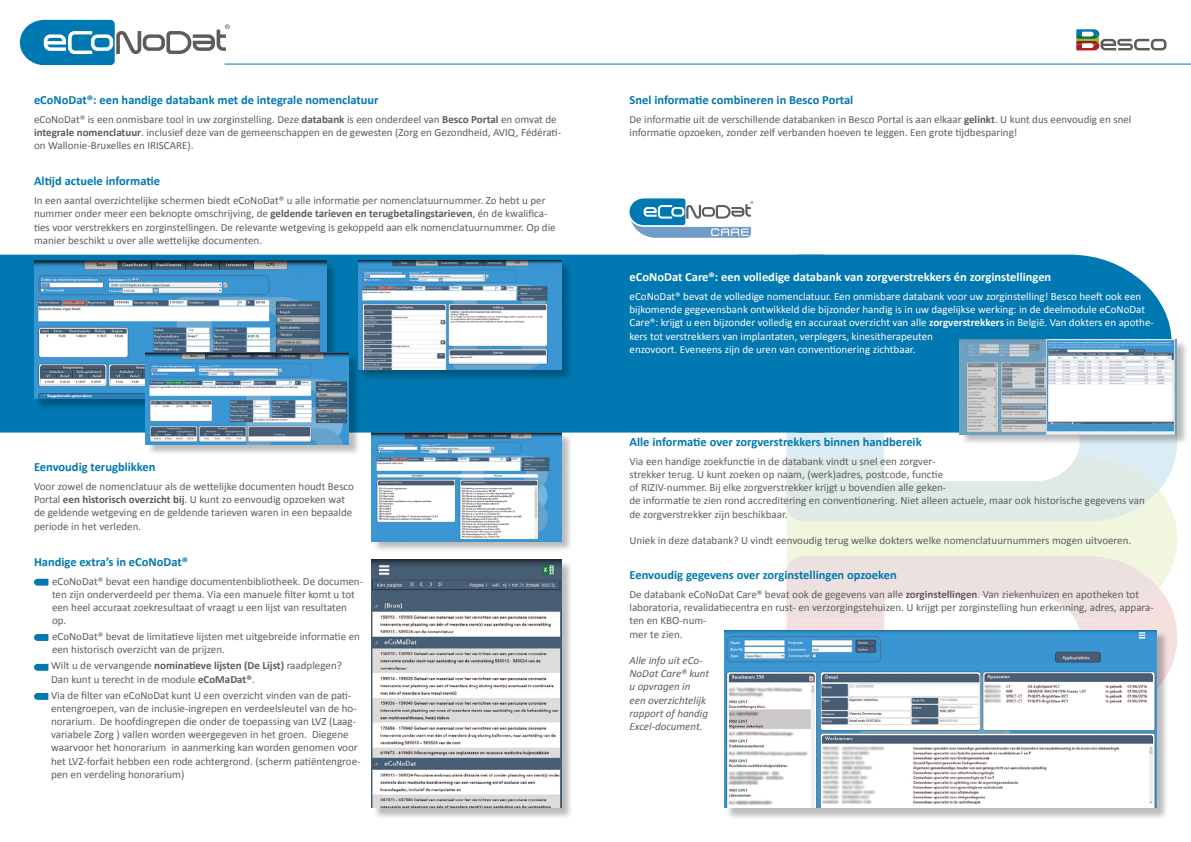
<style>
.page{position:relative;width:1191px;height:842px;background:#fff}
.page>*{position:absolute;margin:0;border:0;box-sizing:border-box;transform-origin:0 0}
.t1{font:700 12.5px "Calibri";color:#0078b1}
.t2{font:700 12.5px "Calibri";color:#fff}
.t3{font:11px/13.2px "Calibri";color:#605b5b}
.t4{font:11px/13.2px "Calibri";color:#fff}
.t5{font:italic 11px/13.2px "Calibri";color:#605b5b}
.s1{font-weight:700}
</style>
<div class="page">
<div style="left:786px;top:490px;width:391px;height:98px;background:#f1f6df"></div>
<svg style="left:786px;top:433px;width:391px;height:57px;fill:#dcecf4"></svg>
<svg style="left:786px;top:458px;width:373px;height:63px"></svg>
<svg style="left:786px;top:588px;width:391px;height:85px;fill:#f5e7e7"></svg>
<svg style="left:786px;top:556px;width:373px;height:63px"></svg>
<div style="left:840px;top:255px;width:331px;height:178px;background:#0078b1"></div>
<div style="left:0;top:255px;width:840px;height:178px;background:#0078b1"></div>
<div style="left:34px;top:261px;width:304px;height:149px;background:#000;opacity:.27"></div>
<img style="left:34px;top:260px;width:293px;height:138px">
<div style="left:358px;top:261px;width:215px;height:121px;background:#000;opacity:.27"></div>
<img style="left:358px;top:260px;width:203px;height:110px">
<div style="left:145px;top:353px;width:215px;height:103px;background:#000;opacity:.27"></div>
<img style="left:145px;top:353px;width:204px;height:91px">
<div style="left:372px;top:432px;width:201px;height:121px;background:#000;opacity:.27"></div>
<img style="left:372px;top:432px;width:189px;height:109px">
<svg style="left:20px;top:20px;width:210px;height:45px"></svg>
<div style="left:372px;top:560px;width:201px;height:260px;background:#000;opacity:.27"></div>
<img style="left:372px;top:559px;width:189px;height:249px">
<div style="left:725px;top:630px;width:443px;height:190px;background:#000;opacity:.27"></div>
<img style="left:724px;top:630px;width:433px;height:178px">
<svg style="left:34px;top:579px;width:14px;height:7px"></svg>
<svg style="left:34px;top:634px;width:14px;height:7px"></svg>
<svg style="left:34px;top:664px;width:14px;height:7px"></svg>
<svg style="left:34px;top:693px;width:14px;height:7px"></svg>
<svg style="left:629px;top:198px;width:124px;height:40px"></svg>
<hr style="left:225px;top:64px;width:966px;height:1px;background:#0078b1">
<div style="left:959px;top:339px;width:229px;height:107px;background:#000;opacity:.27"></div>
<img style="left:959px;top:339px;width:217px;height:95px">
<svg style="left:1076px;top:29px;width:90px;height:21px"></svg>
<p class="t1" style="left:34px;top:92px;width:346px">eCoNoDat®: een handige databank met de integrale nomenclatuur</p>
<p class="t3" style="left:34px;top:112px;width:528px">eCoNoDat® is een onmisbare tool in uw zorginstelling. Deze <span class="s1">databank</span> is een onderdeel van <span class="s1">Besco Portal</span> en omvat de <span class="s1">integrale nomenclatuur</span>. inclusief deze van de gemeenschappen en de gewesten (Zorg en Gezondheid, AVIQ, Fédérati&shy;on Wallonie-Bruxelles en IRISCARE).</p>
<p class="t1" style="left:34px;top:173px;width:128px">Altijd actuele informatie</p>
<p class="t3" style="left:34px;top:193px;width:523px">In een aantal overzichtelijke schermen biedt eCoNoDat® u alle informatie per nomenclatuurnummer. Zo hebt u per nummer onder meer een beknopte omschrijving, de <span class="s1">geldende tarieven en terugbetalingstarieven</span>, én de kwalifica&shy;ties voor verstrekkers en zorginstellingen. De relevante wetgeving is gekoppeld aan elk nomenclatuurnummer. Op die manier beschikt u over alle wettelijke documenten.</p>
<p class="t1" style="left:34px;top:459px;width:123px">Eenvoudig terugblikken</p>
<p class="t3" style="left:34px;top:479px;width:321px">Voor zowel de nomenclatuur als de wettelijke documenten houdt Besco Portal <span class="s1">een historisch overzicht bij</span>. U kunt zo eenvoudig opzoeken wat de geldende wetgeving en de geldende tarieven waren in een bepaalde periode in het verleden.</p>
<p class="t1" style="left:34px;top:554px;width:156px">Handige extra’s in eCoNoDat®</p>
<p class="t3" style="left:52px;top:574px;width:312px">eCoNoDat® bevat een handige documentenbibliotheek. De documen&shy;ten zijn onderverdeeld per thema. Via een manuele filter komt u tot een heel accuraat zoekresultaat of vraagt u een lijst van resultaten op.</p>
<p class="t3" style="left:52px;top:629px;width:309px">eCoNoDat® bevat de limitatieve lijsten met uitgebreide informatie en een historisch overzicht van de prijzen.</p>
<p class="t3" style="left:51px;top:659px;width:292px">Wilt u de vervangende <span class="s1">nominatieve lijsten (De Lijst)</span> raadplegen?<br>Dan kunt u terecht in de module <span class="s1">eCoMaDat®</span>.</p>
<p class="t3" style="left:51px;top:688px;width:311px">Via de filter van eCoNoDat kunt U een overzicht vinden van de pati&shy;ëntengroepen, van de inclusie-ingrepen en verdeelsleutel van de ho&shy;norarium. De hoofdingrepen die onder de toepassing van LVZ (Laag&shy;variabele Zorg ) vallen worden weergegeven in het groen. Diegene waarvoor het honorarium in aanmerking kan worden genomen voor het LVZ-forfait hebben een rode achtergrond. (scherm patiëntengroe&shy;pen en verdeling honorarium)</p>
<p class="t1" style="left:629px;top:92px;width:225px">Snel informatie combineren in Besco Portal</p>
<p class="t3" style="left:629px;top:112px;width:503px">De informatie uit de verschillende databanken in Besco Portal is aan elkaar <span class="s1">gelinkt</span>. U kunt dus eenvoudig en snel informatie opzoeken, zonder zelf verbanden hoeven te leggen. Een grote tijdbesparing!</p>
<p class="t2" style="left:629px;top:269px;width:423px">eCoNoDat Care®: een volledige databank van zorgverstrekkers én zorginstellingen</p>
<p class="t4" style="left:629px;top:289px;width:526px">eCoNoDat® bevat de volledige nomenclatuur. Een onmisbare databank voor uw zorginstelling! Besco heeft ook een bijkomende gegevensbank ontwikkeld die bijzonder handig is in uw dagelijkse werking: in de deelmodule eCoNoDat Care®: krijgt u een bijzonder volledig en accuraat overzicht van alle <span class="s1">zorgverstrekkers</span> in België. Van dokters en apothe&shy;kers tot verstrekkers van implantaten, verplegers, kinesitherapeuten<br>enzovoort. Eveneens zijn de uren van conventionering zichtbaar.</p>
<p class="t1" style="left:629px;top:434px;width:294px">Alle informatie over zorgverstrekkers binnen handbereik</p>
<p class="t3" style="left:629px;top:454px;width:517px">Via een handige zoekfunctie in de databank vindt u snel een zorgver-<br>strekker terug. U kunt zoeken op naam, (werk)adres, postcode, functie<br>of RIZIV-nummer. Bij elke zorgverstrekker krijgt u bovendien alle geken-<br>de informatie te zien rond accreditering en conventionering. Niet alleen actuele, maar ook historische gegevens van de zorgverstrekker zijn beschikbaar.</p>
<p class="t3" style="left:629px;top:533px;width:503px">Uniek in deze databank? U vindt eenvoudig terug welke dokters welke nomenclatuurnummers mogen uitvoeren.</p>
<p class="t1" style="left:629px;top:567px;width:269px">Eenvoudig gegevens over zorginstellingen opzoeken</p>
<p class="t3" style="left:629px;top:587px;width:526px">De databank eCoNoDat Care® bevat ook de gegevens van alle <span class="s1">zorginstellingen</span>. Van ziekenhuizen en apotheken tot laboratoria, revalidatiecentra en rust- en verzorgingstehuizen. U krijgt per zorginstelling hun erkenning, adres, appara&shy;ten en KBO-num-<br>mer te zien.</p>
<p class="t5" style="left:629px;top:653px;width:81px">Alle info uit eCo-<br>NoDat Care® kunt u opvragen in een overzichtelijk rapport of handig<br>Excel-document.</p>
</div>
